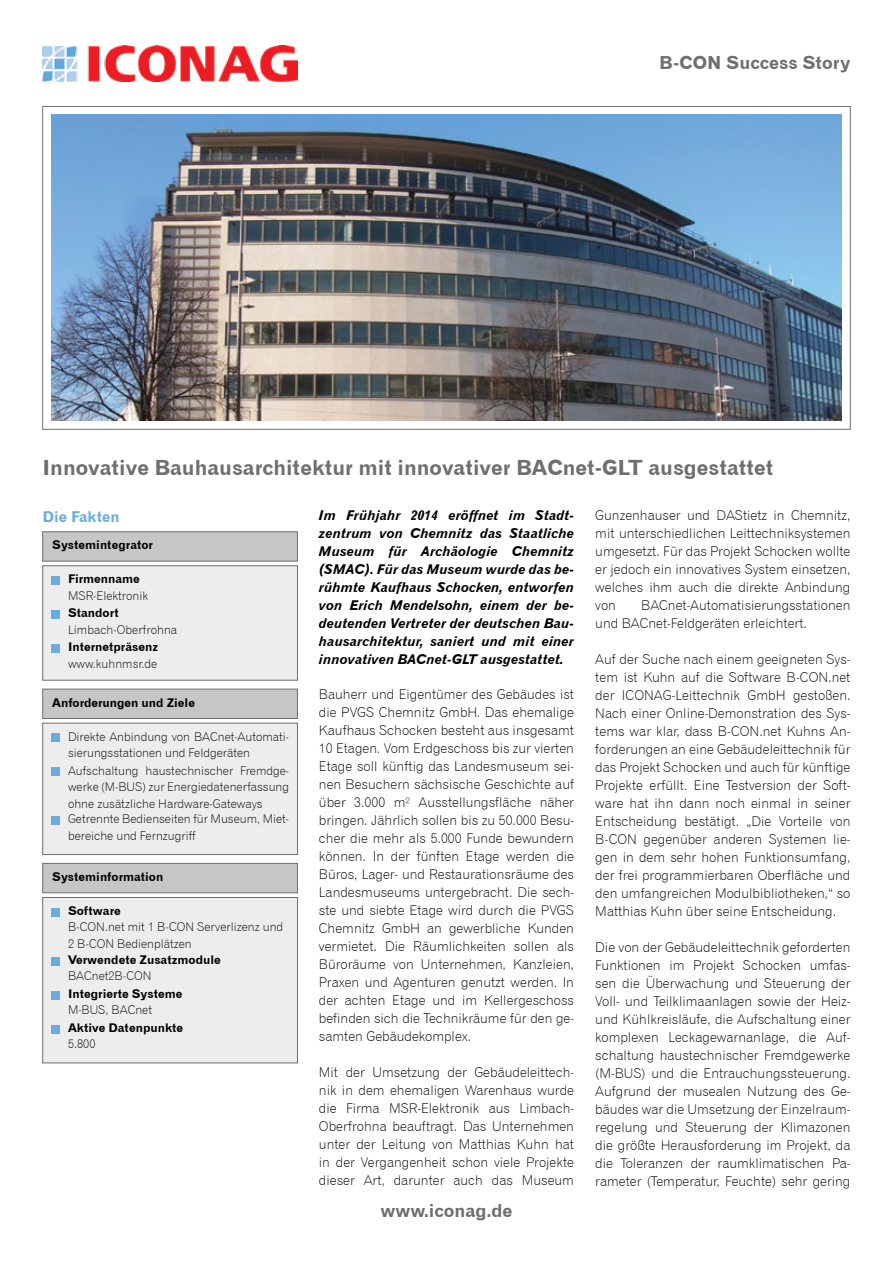
<style>
.page{position:relative;width:893px;height:1263px;background:#fff}
.page>*{position:absolute;margin:0;border:0;box-sizing:border-box;transform-origin:0 0}
.t1{font:21px "Gothic 720 BT Bold B";color:#706f6f}
.t2{font:18px "Gothic 720 BT Bold B";color:#706f6f}
.t3{font:15px "Gothic 720 BT Bold B";color:#69acdf}
.t4{font:13.5px/18px "Gothic 720 BT Light B";color:#000;text-align:justify}
.t5{font:13.5px/18px "Gothic 720 BT Bold Italic B";color:#000;text-align:justify}
.t6{font:12px/16.5px "Gothic 720 BT Light B";color:#000}
.t7{font:12px "Gothic 720 BT Bold B";color:#000}
</style>
<div class="page">
<div style="left:43px;top:106px;width:807px;height:323px;background:#fff;border:1px solid #706f6f"></div>
<img style="left:51px;top:115px;width:791px;height:306px">
<img style="left:43px;top:46px;width:255px;height:36px">
<div style="left:43px;top:531px;width:255px;height:30px;background:#c6c6c6;border:1px solid #706f6f"></div>
<div style="left:43px;top:689px;width:255px;height:30px;background:#c6c6c6;border:1px solid #706f6f"></div>
<div style="left:43px;top:566px;width:255px;height:114px;background:#ededed"></div>
<div style="left:43px;top:723px;width:255px;height:132px;background:#ededed;border:1px solid #706f6f"></div>
<div style="left:51px;top:576px;width:9px;height:9px;background:#69acdf"></div>
<div style="left:51px;top:733px;width:9px;height:9px;background:#69acdf"></div>
<div style="left:51px;top:767px;width:9px;height:9px;background:#69acdf"></div>
<div style="left:51px;top:816px;width:9px;height:9px;background:#69acdf"></div>
<div style="left:51px;top:610px;width:9px;height:9px;background:#69acdf"></div>
<div style="left:51px;top:644px;width:9px;height:9px;background:#69acdf"></div>
<div style="left:43px;top:863px;width:255px;height:30px;background:#c6c6c6;border:1px solid #706f6f"></div>
<div style="left:43px;top:897px;width:255px;height:166px;background:#ededed;border:1px solid #706f6f"></div>
<div style="left:51px;top:908px;width:9px;height:8px;background:#69acdf"></div>
<div style="left:51px;top:957px;width:9px;height:8px;background:#69acdf"></div>
<div style="left:51px;top:991px;width:9px;height:8px;background:#69acdf"></div>
<div style="left:51px;top:1025px;width:9px;height:8px;background:#69acdf"></div>
<h2 class="t2" style="left:659px;top:52px;width:193px">B-CON Success Story</h2>
<h1 class="t1" style="left:43px;top:455px;width:733px">Innovative Bauhausarchitektur mit innovativer BACnet-GLT ausgestattet</h1>
<p class="t3" style="left:43px;top:507px;width:79px">Die Fakten</p>
<p class="t7" style="left:52px;top:538px;width:102px">Systemintegrator</p>
<p class="t7" style="left:68px;top:572px;width:73px">Firmenname</p>
<p class="t6" style="left:68px;top:587px;width:82px">MSR-Elektronik</p>
<p class="t7" style="left:68px;top:606px;width:52px">Standort</p>
<p class="t6" style="left:68px;top:621px;width:111px">Limbach-Oberfrohna</p>
<p class="t7" style="left:68px;top:640px;width:92px">Internetpräsenz</p>
<p class="t6" style="left:68px;top:655px;width:91px">www.kuhnmsr.de</p>
<p class="t7" style="left:52px;top:695px;width:144px">Anforderungen und Ziele</p>
<p class="t6" style="left:68px;top:728px;width:223px">Direkte Anbindung von BACnet-Automati&shy;sierungsstationen und Feldgeräten Aufschaltung haustechnischer Fremdge&shy;werke (M-BUS) zur Energiedatenerfassung ohne zusätzliche Hardware-Gateways Getrennte Bedienseiten für Museum, Miet&shy;bereiche und Fernzugriff</p>
<p class="t7" style="left:52px;top:869px;width:113px">Systeminformation</p>
<p class="t7" style="left:68px;top:903px;width:54px">Software</p>
<p class="t6" style="left:68px;top:919px;width:217px">B-CON.net mit 1 B-CON Serverlizenz und<br>2 B-CON Bedienplätzen</p>
<p class="t7" style="left:68px;top:952px;width:154px">Verwendete Zusatzmodule</p>
<p class="t6" style="left:68px;top:968px;width:85px">BACnet2B-CON</p>
<p class="t7" style="left:68px;top:986px;width:116px">Integrierte Systeme</p>
<p class="t6" style="left:68px;top:1002px;width:86px">M-BUS, BACnet</p>
<p class="t7" style="left:68px;top:1020px;width:117px">Aktive Datenpunkte</p>
<p class="t6" style="left:68px;top:1036px;width:29px">5.800</p>
<p class="t5" style="left:319px;top:506px;width:257px">Im Frühjahr 2014 eröffnet im Stadt&shy;zentrum von Chemnitz das Staatliche Museum für Archäologie Chemnitz (SMAC). Für das Museum wurde das be&shy;rühmte Kaufhaus Schocken, entworfen von Erich Mendelsohn, einem der be&shy;deutenden Vertreter der deutschen Bau&shy;hausarchitektur, saniert und mit einer innovativen BACnet-GLT ausgestattet.</p>
<p class="t4" style="left:595px;top:506px;width:257px">Gunzenhauser und DAStietz in Chemnitz, mit unterschiedlichen Leittechniksystemen umgesetzt. Für das Projekt Schocken wollte er jedoch ein innovatives System einsetzen, welches ihm auch die direkte Anbindung von</p>
<p class="t4" style="left:595px;top:596px;width:257px;text-indent:46px">BACnet-Automatisierungsstationen und BACnet-Feldgeräten erleichtert.</p>
<p class="t4" style="left:595px;top:650px;width:257px">Auf der Suche nach einem geeigneten Sys&shy;tem ist Kuhn auf die Software B-CON.net der ICONAG-Leittechnik GmbH gestoßen.<br>Nach einer Online-Demonstration des Sys&shy;tems war klar, dass B-CON.net Kuhns An&shy;forderungen an eine Gebäudeleittechnik für das Projekt Schocken und auch für künftige Projekte erfüllt. Eine Testversion der Soft&shy;ware hat ihn dann noch einmal in seiner Entscheidung bestätigt. „Die Vorteile von B-CON gegenüber anderen Systemen lie&shy;gen in dem sehr hohen Funktionsumfang, der frei programmierbaren Oberfläche und den umfangreichen Modulbibliotheken,“ so Matthias Kuhn über seine Entscheidung.</p>
<p class="t4" style="left:595px;top:938px;width:257px">Die von der Gebäudeleittechnik geforderten Funktionen im Projekt Schocken umfas&shy;sen die Überwachung und Steuerung der Voll- und Teilklimaanlagen sowie der Heiz&shy;und Kühlkreisläufe, die Aufschaltung einer komplexen Leckagewarnanlage, die Auf&shy;schaltung haustechnischer Fremdgewerke (M-BUS) und die Entrauchungssteuerung.<br>Aufgrund der musealen Nutzung des Ge&shy;bäudes war die Umsetzung der Einzelraum&shy;regelung und Steuerung der Klimazonen die größte Herausforderung im Projekt, da die Toleranzen der raumklimatischen Pa&shy;rameter (Temperatur, Feuchte) sehr gering</p>
<p class="t4" style="left:319px;top:685px;width:257px">Bauherr und Eigentümer des Gebäudes ist die PVGS Chemnitz GmbH. Das ehemalige Kaufhaus Schocken besteht aus insgesamt 10 Etagen. Vom Erdgeschoss bis zur vierten Etage soll künftig das Landesmuseum sei&shy;nen Besuchern sächsische Geschichte auf über 3.000 m² Ausstellungsfläche näher bringen. Jährlich sollen bis zu 50.000 Besu&shy;cher die mehr als 5.000 Funde bewundern können. In der fünften Etage werden die Büros, Lager- und Restaurationsräume des Landesmuseums untergebracht. Die sech&shy;ste und siebte Etage wird durch die PVGS Chemnitz GmbH an gewerbliche Kunden vermietet. Die Räumlichkeiten sollen als Büroräume von Unternehmen, Kanzleien, Praxen und Agenturen genutzt werden. In der achten Etage und im Kellergeschoss befinden sich die Technikräume für den ge&shy;samten Gebäudekomplex.</p>
<p class="t4" style="left:319px;top:1063px;width:257px">Mit der Umsetzung der Gebäudeleittech&shy;nik in dem ehemaligen Warenhaus wurde die Firma MSR-Elektronik aus Limbach-Oberfrohna beauftragt. Das Unternehmen unter der Leitung von Matthias Kuhn hat in der Vergangenheit schon viele Projekte dieser Art, darunter auch das Museum</p>
<h2 class="t2" style="left:381px;top:1200px;width:133px">www.iconag.de</h2>
</div>
